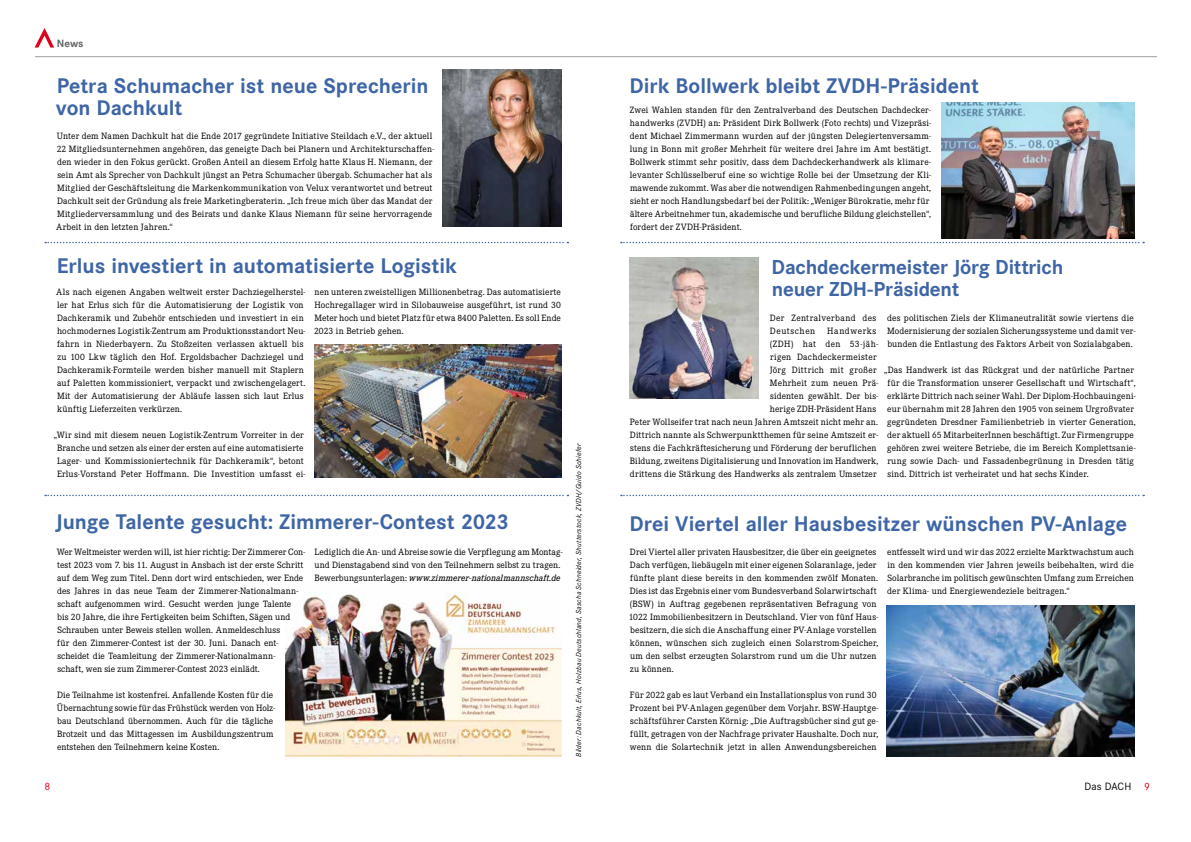
<style>
.page{position:relative;width:1191px;height:842px;background:#fff}
.page>*{position:absolute;margin:0;border:0;box-sizing:border-box;transform-origin:0 0}
.t1{font:700 22px "Corporate S Pro";color:#3e65a5}
.t2{font:700 21px/22px "Corporate S Pro";letter-spacing:-.01em;color:#3e65a5}
.t3{font:11px "Corporate S Pro";letter-spacing:.005em;color:#000}
.t4{font:700 11px "Corporate S Pro";color:#646567}
.t5{font:11px "Corporate S Pro";color:#e2001a}
.t6{font:9.5px/13px "Corporate E Pro";letter-spacing:.015em;color:#000}
.t7{font:italic 7.5px "Corporate S Pro";letter-spacing:.025em;color:#000}
.s1{font-weight:500;font-style:italic}
.s2{color:#e2001a}
</style>
<div class="page">
<svg style="left:45px;top:242px;width:523px;height:1px"></svg>
<svg style="left:45px;top:495px;width:523px;height:1px"></svg>
<svg style="left:621px;top:242px;width:523px;height:1px"></svg>
<svg style="left:621px;top:495px;width:523px;height:1px"></svg>
<img style="left:941px;top:103px;width:193px;height:136px">
<img style="left:285px;top:592px;width:276px;height:165px">
<img style="left:887px;top:606px;width:247px;height:151px">
<img style="left:443px;top:70px;width:118px;height:157px">
<img style="left:314px;top:344px;width:247px;height:133px">
<img style="left:629px;top:257px;width:129px;height:142px">
<svg style="left:35px;top:28px;width:19px;height:20px"></svg>
<hr style="left:35px;top:56px;width:1122px;height:1px;background:#9c9e9f">
<p class="t4" style="left:57px;top:35px;width:28px">News</p>
<h1 class="t1" style="left:57px;top:68px;width:373px">Petra Schumacher ist neue Sprecherin</h1>
<h1 class="t1" style="left:629px;top:68px;width:351px">Dirk Bollwerk bleibt ZVDH-Präsident</h1>
<h1 class="t1" style="left:56px;top:90px;width:128px">von Dachkult</h1>
<p class="t6" style="left:630px;top:103px;width:303px">Zwei Wahlen standen für den Zentralverband des Deutschen Dachdecker&shy;handwerks (ZVDH) an: Präsident Dirk Bollwerk (Foto rechts) und Vizepräsi&shy;dent Michael Zimmermann wurden auf der jüngsten Delegiertenversamm&shy;lung in Bonn mit großer Mehrheit für weitere drei Jahre im Amt bestätigt.<br>Bollwerk stimmt sehr positiv, dass dem Dachdeckerhandwerk als klimare&shy;levanter Schlüsselberuf eine so wichtige Rolle bei der Umsetzung der Kli&shy;mawende zukommt. Was aber die notwendigen Rahmenbedingungen angeht, sieht er noch Handlungsbedarf bei der Politik: „Weniger Bürokratie, mehr für ältere Arbeitnehmer tun, akademische und berufliche Bildung gleichstellen“, fordert der ZVDH-Präsident.</p>
<p class="t6" style="left:56px;top:129px;width:379px">Unter dem Namen Dachkult hat die Ende 2017 gegründete Initiative Steildach e.V., der aktuell 22 Mitgliedsunternehmen angehören, das geneigte Dach bei Planern und Architekturschaffen&shy;den wieder in den Fokus gerückt. Großen Anteil an diesem Erfolg hatte Klaus H. Niemann, der sein Amt als Sprecher von Dachkult jüngst an Petra Schumacher übergab. Schumacher hat als Mitglied der Geschäftsleitung die Markenkommunikation von Velux verantwortet und betreut Dachkult seit der Gründung als freie Marketingberaterin. „Ich freue mich über das Mandat der Mitgliederversammlung und des Beirats und danke Klaus Niemann für seine hervorragende Arbeit in den letzten Jahren.“</p>
<h1 class="t1" style="left:57px;top:249px;width:401px">Erlus investiert in automatisierte Logistik</h1>
<p class="t6" style="left:56px;top:285px;width:251px">Als nach eigenen Angaben weltweit erster Dachziegelherstel&shy;ler hat Erlus sich für die Automatisierung der Logistik von Dachkeramik und Zubehör entschieden und investiert in ein hochmodernes Logistik-Zentrum am Produktionsstandort Neu&shy;fahrn in Niederbayern. Zu Stoßzeiten verlassen aktuell bis zu 100 Lkw täglich den Hof. Ergoldsbacher Dachziegel und Dachkeramik-Formteile werden bisher manuell mit Staplern auf Paletten kommissioniert, verpackt und zwischengelagert.<br>Mit der Automatisierung der Abläufe lassen sich laut Erlus künftig Lieferzeiten verkürzen.</p>
<p class="t6" style="left:54px;top:428px;width:253px;text-align:center">„Wir sind mit diesem neuen Logistik-Zentrum Vorreiter in der Branche und setzen als einer der ersten auf eine automatisierte Lager- und Kommissioniertechnik für Dachkeramik“, betont Erlus-Vorstand Peter Hoffmann. Die Investition umfasst ei-</p>
<p class="t6" style="left:314px;top:285px;width:248px;text-align:justify">nen unteren zweistelligen Millionenbetrag. Das automatisierte Hochregallager wird in Silobauweise ausgeführt, ist rund 30<br>Meter hoch und bietet Platz für etwa 8400 Paletten. Es soll Ende 2023 in Betrieb gehen.</p>
<h1 class="t1" style="left:56px;top:504px;width:455px">Junge Talente gesucht: Zimmerer-Contest 2023</h1>
<p class="t6" style="left:57px;top:545px;width:250px">Wer Weltmeister werden will, ist hier richtig: Der Zimmerer Con&shy;test 2023 vom 7. bis 11. August in Ansbach ist der erste Schritt auf dem Weg zum Titel. Denn dort wird entschieden, wer Ende des Jahres in das neue Team der Zimmerer-Nationalmann&shy;schaft aufgenommen wird. Gesucht werden junge Talente<br>bis 20 Jahre, die ihre Fertigkeiten beim Schiften, Sägen und Schrauben unter Beweis stellen wollen. Anmeldeschluss<br>für den Zimmerer-Contest ist der 30. Juni. Danach ent&shy;scheidet die Teamleitung der Zimmerer-Nationalmann-<br>schaft, wen sie zum Zimmerer-Contest 2023 einlädt.</p>
<p class="t6" style="left:57px;top:688px;width:220px">Die Teilnahme ist kostenfrei. Anfallende Kosten für die Übernachtung sowie für das Frühstück werden von Holz&shy;bau Deutschland übernommen. Auch für die tägliche Brotzeit und das Mittagessen im Ausbildungszentrum entstehen den Teilnehmern keine Kosten.</p>
<p class="t6" style="left:314px;top:545px;width:250px">Lediglich die An- und Abreise sowie die Verpflegung am Montag&shy;und Dienstagabend sind von den Teilnehmern selbst zu tragen.<br>Bewerbungsunterlagen: <span class="s1">www.zimmerer-nationalmannschaft.de</span></p>
<p class="t7" style="left:573px;top:757px;width:315px;rotate:-90deg">Bilder: Dachkult, Erlus, Holzbau Deutschland, Sascha Schneider, Shutterstock, ZVDH/Guido Schiefer</p>
<h2 class="t2" style="left:771px;top:254px;width:293px">Dachdeckermeister Jörg Dittrich neuer ZDH-Präsident</h2>
<p class="t6" style="left:887px;top:311px;width:250px">des politischen Ziels der Klimaneutralität sowie viertens die<br>Modernisierung der sozialen Sicherungssysteme und damit ver&shy;bunden die Entlastung des Faktors Arbeit von Sozialabgaben.</p>
<p class="t6" style="left:887px;top:363px;width:250px;text-indent:-3px">„Das Handwerk ist das Rückgrat und der natürliche Partner für die Transformation unserer Gesellschaft und Wirtschaft“, erklärte Dittrich nach seiner Wahl. Der Diplom-Hochbauingeni&shy;eur übernahm mit 28 Jahren den 1905 von seinem Urgroßvater gegründeten Dresdner Familienbetrieb in vierter Generation, der aktuell 65 MitarbeiterInnen beschäftigt. Zur Firmengruppe gehören zwei weitere Betriebe, die im Bereich Komplettsanie&shy;rung sowie Dach- und Fassadenbegrünung in Dresden tätig sind. Dittrich ist verheiratet und hat sechs Kinder.</p>
<p class="t6" style="left:630px;top:311px;width:250px;text-align:right">Der Zentralverband des<br>Deutschen Handwerks<br>(ZDH) hat den 53-jäh-<br>rigen Dachdeckermeister<br>Jörg Dittrich mit großer<br>Mehrheit zum neuen Prä-<br>sidenten gewählt. Der bis-<br>herige ZDH-Präsident Hans<br>Peter Wollseifer trat nach neun Jahren Amtszeit nicht mehr an.<br>Dittrich nannte als Schwerpunktthemen für seine Amtszeit er&shy;stens die Fachkräftesicherung und Förderung der beruflichen Bildung, zweitens Digitalisierung und Innovation im Handwerk, drittens die Stärkung des Handwerks als zentralem Umsetzer</p>
<h1 class="t1" style="left:629px;top:507px;width:499px">Drei Viertel aller Hausbesitzer wünschen PV-Anlage</h1>
<p class="t6" style="left:629px;top:545px;width:251px">Drei Viertel aller privaten Hausbesitzer, die über ein geeignetes Dach verfügen, liebäugeln mit einer eigenen Solaranlage, jeder fünfte plant diese bereits in den kommenden zwölf Monaten.<br>Dies ist das Ergebnis einer vom Bundesverband Solarwirtschaft (BSW) in Auftrag gegebenen repräsentativen Befragung von 1022 Immobilienbesitzern in Deutschland. Vier von fünf Haus&shy;besitzern, die sich die Anschaffung einer PV-Anlage vorstellen können, wünschen sich zugleich einen Solarstrom-Speicher, um den selbst erzeugten Solarstrom rund um die Uhr nutzen zu können.</p>
<p class="t6" style="left:630px;top:688px;width:250px">Für 2022 gab es laut Verband ein Installationsplus von rund 30<br>Prozent bei PV-Anlagen gegenüber dem Vorjahr. BSW-Hauptge&shy;schäftsführer Carsten Körnig: „Die Auftragsbücher sind gut ge&shy;füllt, getragen von der Nachfrage privater Haushalte. Doch nur, wenn die Solartechnik jetzt in allen Anwendungsbereichen</p>
<p class="t6" style="left:887px;top:545px;width:248px;text-align:justify">entfesselt wird und wir das 2022 erzielte Marktwachstum auch in den kommenden vier Jahren jeweils beibehalten, wird die Solarbranche im politisch gewünschten Umfang zum Erreichen der Klima- und Energiewendeziele beitragen.“</p>
<p class="t5" style="left:45px;top:778px;width:7px">8</p>
<p class="t3" style="left:1084px;top:778px;width:67px">Das DACH <span class="s2">9</span></p>
</div>
